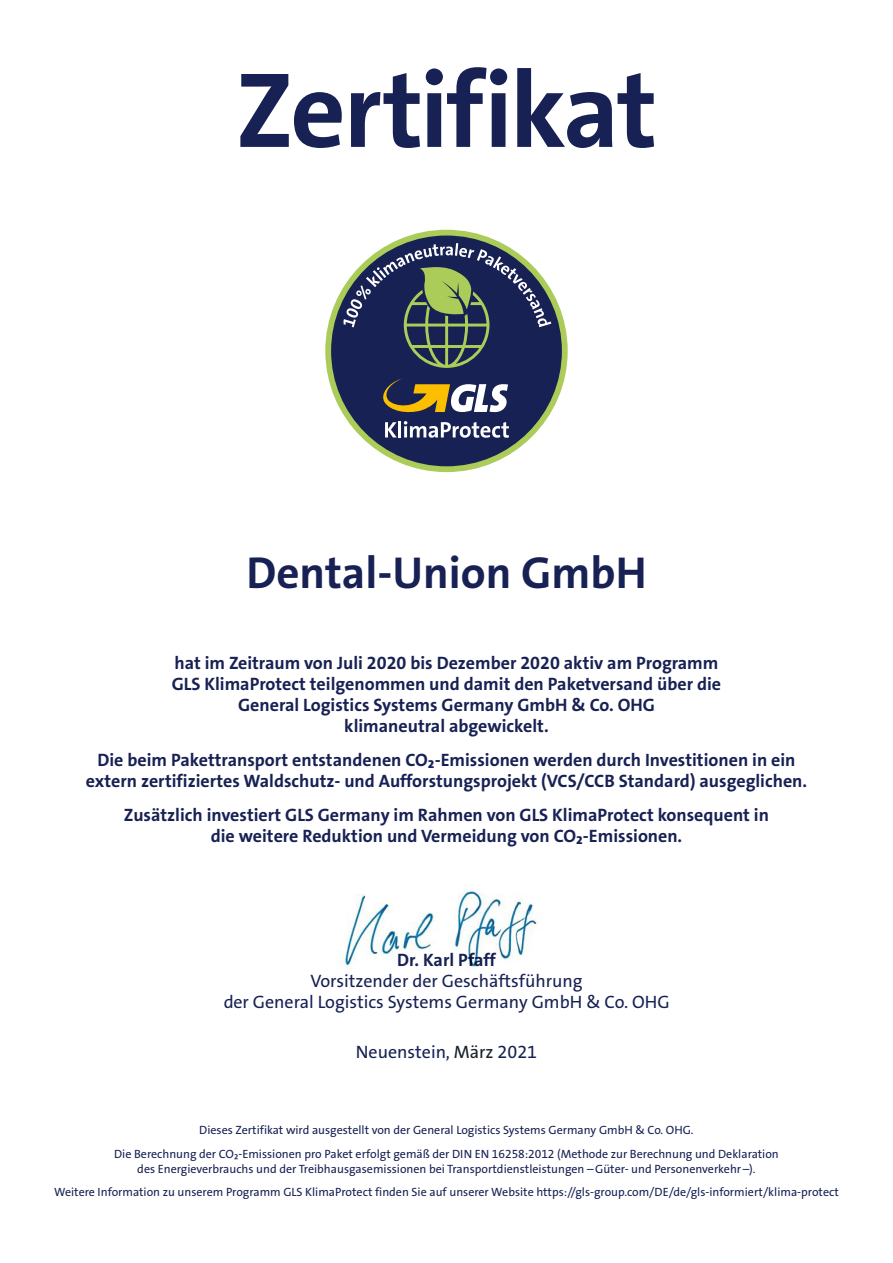
<style>
.page{position:relative;width:893px;height:1263px;background:#fff}
.page>*{position:absolute;margin:0;border:0;box-sizing:border-box;transform-origin:0 0}
.headline_A4{font:700 108px "The Sans GLS";letter-spacing:-.025em;color:#172154}
.t1{font:700 45px "The Sans GLS";color:#172154}
.t2{font:700 18px/21px "The Sans GLS";color:#172154;text-align:center}
.t3{font:18px/21px "The Sans GLS";color:#172154;text-align:center}
.t4{font:12px/15px "The Sans GLS";color:#172154;text-align:center}
.s1{color:#172128}
</style>
<div class="page">
<img style="left:340px;top:889px;width:197px;height:80px">
<svg style="left:325px;top:230px;width:243px;height:242px"></svg>
<svg style="left:380px;top:378px;width:128px;height:37px"></svg>
<svg style="left:385px;top:422px;width:12px;height:15px"></svg>
<hr style="left:398px;top:421px;width:3px;height:16px;background:#fff">
<svg style="left:404px;top:421px;width:105px;height:17px"></svg>
<svg style="left:343px;top:243px;width:208px;height:125px"></svg>
<p class="headline_A4" style="left:236px;top:41px;width:423px">Zertifikat</p>
<p class="t1" style="left:246px;top:544px;width:402px">Dental-Union GmbH</p>
<p class="t2" style="left:172px;top:653px;width:551px">hat im Zeitraum von Juli 2020 bis Dezember 2020 aktiv am Programm GLS KlimaProtect teilgenommen und damit den Paketversand über die General Logistics Systems Germany GmbH &amp; Co. OHG<br>klimaneutral abgewickelt.</p>
<p class="t2" style="left:86px;top:749px;width:722px">Die beim Pakettransport entstandenen CO₂-Emissionen werden durch Investitionen in ein extern zertifiziertes Waldschutz- und Aufforstungsprojekt (VCS/CCB Standard) ausgeglichen.</p>
<p class="t2" style="left:124px;top:804px;width:647px">Zusätzlich investiert GLS Germany im Rahmen von GLS KlimaProtect konsequent in die weitere Reduktion und Vermeidung von CO₂-Emissionen.</p>
<p class="t2" style="left:397px;top:949px;width:100px">Dr. Karl Pfaff</p>
<p class="t3" style="left:223px;top:970px;width:448px">Vorsitzender der Geschäftsführung<br>der General Logistics Systems Germany GmbH &amp; Co. OHG</p>
<p class="t3" style="left:356px;top:1041px;width:183px">Neuenstein, <span class="s1">März</span> 2021</p>
<p class="t4" style="left:199px;top:1123px;width:496px">Dieses Zertifikat wird ausgestellt von der General Logistics Systems Germany GmbH &amp; Co. OHG.</p>
<p class="t4" style="left:114px;top:1146px;width:666px">Die Berechnung der CO₂-Emissionen pro Paket erfolgt gemäß der DIN EN 16258:2012 (Methode zur Berechnung und Deklaration des Energieverbrauchs und der Treibhausgasemissionen bei Transportdienstleistungen –Güter- und Personenverkehr–).</p>
<p class="t4" style="left:54px;top:1185px;width:786px">Weitere Information zu unserem Programm GLS KlimaProtect finden Sie auf unserer Website https://gls-group.com/DE/de/gls-informiert/klima-protect</p>
</div>
